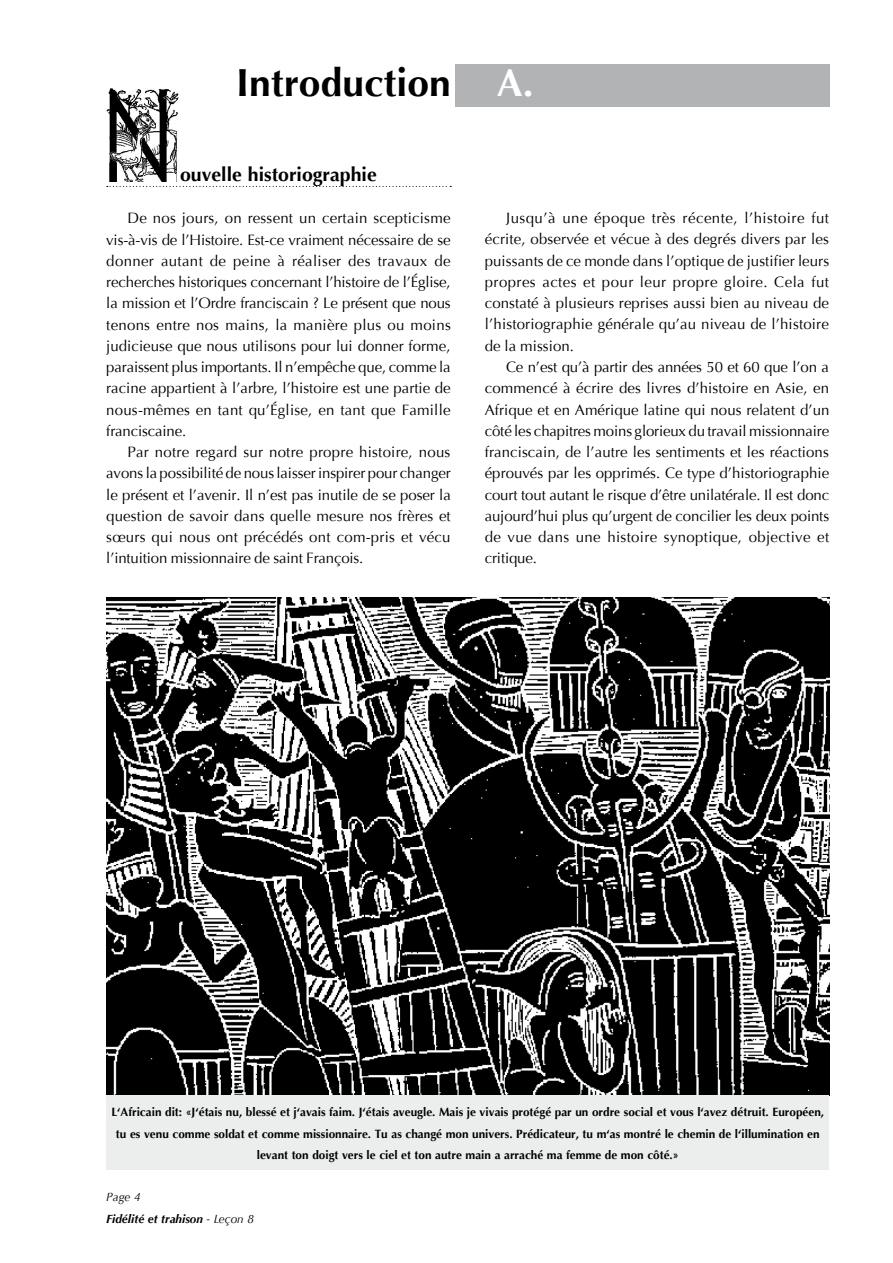
<style>
.page{position:relative;width:893px;height:1263px;background:#fff}
.page>*{position:absolute;margin:0;border:0;box-sizing:border-box;transform-origin:0 0}
.t1{font:700 39px "Optima";color:#000}
.t2{font:700 19.5px "Optima";color:#000}
.t3{font:15px/21.3px "Optima";letter-spacing:.01em;color:#000;text-align:justify}
.t4{font:700 12px/21.3px "Optima";color:#000;text-align:center}
.t5{font:italic 700 12px/21.3px "Optima";color:#000}
.s1{color:#fff}
.s2{font-weight:400}
</style>
<div class="page">
<div style="left:455px;top:64px;width:374px;height:42px;background:#b1b3b4"></div>
<svg style="left:107px;top:186px;width:344px;height:1px"></svg>
<img style="left:106px;top:88px;width:72px;height:94px">
<img style="left:106px;top:597px;width:723px;height:498px">
<div style="left:106px;top:1095px;width:723px;height:74px;background:#eceded"></div>
<h1 class="t1" style="left:236px;top:60px;width:299px">Introduction <span class="s1">A.</span></h1>
<h2 class="t2" style="left:180px;top:163px;width:198px">ouvelle historiographie</h2>
<p class="t3" style="left:106px;top:208px;width:346px;text-indent:21px">De nos jours, on ressent un certain scepticisme vis-à-vis de l’Histoire. Est-ce vraiment nécessaire de se donner autant de peine à réaliser des travaux de recherches historiques concernant l’histoire de l’Église, la mission et l’Ordre franciscain ? Le présent que nous tenons entre nos mains, la manière plus ou moins judicieuse que nous utilisons pour lui donner forme, paraissent plus importants. Il n’empêche que, comme la racine appartient à l’arbre, l’histoire est une partie de nous-mêmes en tant qu’Église, en tant que Famille franciscaine.</p>
<p class="t3" style="left:106px;top:441px;width:346px;text-indent:21px">Par notre regard sur notre propre histoire, nous avons la possibilité de nous laisser inspirer pour changer le présent et l’avenir. Il n’est pas inutile de se poser la question de savoir dans quelle mesure nos frères et sœurs qui nous ont précédés ont com-pris et vécu l’intuition missionnaire de saint François.</p>
<p class="t3" style="left:485px;top:208px;width:346px;text-indent:21px">Jusqu’à une époque très récente, l’histoire fut écrite, observée et vécue à des degrés divers par les puissants de ce monde dans l’optique de justifier leurs propres actes et pour leur propre gloire. Cela fut constaté à plusieurs reprises aussi bien au niveau de l’historiographie générale qu’au niveau de l’histoire de la mission.</p>
<p class="t3" style="left:485px;top:356px;width:346px;text-indent:21px">Ce n’est qu’à partir des années 50 et 60 que l’on a commencé à écrire des livres d’histoire en Asie, en Afrique et en Amérique latine qui nous relatent d’un côté les chapitres moins glorieux du travail missionnaire franciscain, de l’autre les sentiments et les réactions éprouvés par les opprimés. Ce type d’historiographie court tout autant le risque d’être unilatérale. Il est donc aujourd’hui plus qu’urgent de concilier les deux points de vue dans une histoire synoptique, objective et critique.</p>
<p class="t4" style="left:111px;top:1102px;width:714px">L‘Africain dit: «J‘étais nu, blessé et j‘avais faim. J‘étais aveugle. Mais je vivais protégé par un ordre social et vous l‘avez détruit. Européen, tu es venu comme soldat et comme missionnaire. Tu as changé mon univers. Prédicateur, tu m‘as montré le chemin de l‘illumination en levant ton doigt vers le ciel et ton autre main a arraché ma femme de mon côté.»</p>
<p class="t5" style="left:106px;top:1186px;width:149px"><span class="s2">Page 4<br></span>Fidélité et trahison <span class="s2">- Leçon 8</span></p>
</div>
